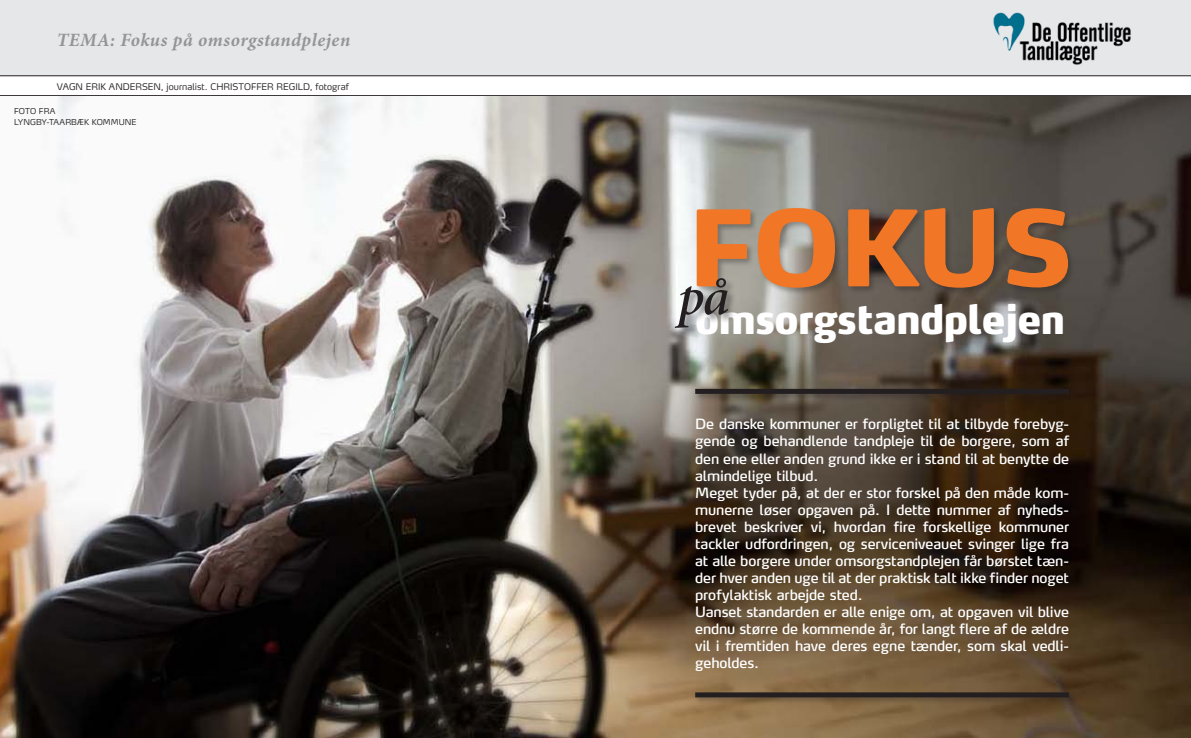
<style>
.page{position:relative;width:1191px;height:738px;background:#fff}
.page>*{position:absolute;margin:0;border:0;box-sizing:border-box;transform-origin:0 0}
.t1{font:900 104px "Max LF";color:#f17726}
.t2{font:54.2px "Minion MM It 485 585 54";color:#231f20}
.t3{font:900 40px "Max LF";letter-spacing:-.025em;color:#fff}
.t4{font:italic 700 18.7px "Minion Pro";letter-spacing:.025em;color:#939598}
.t5{font:14px/17px "Max";letter-spacing:-.01em;color:#fff}
.t6{font:300 9px "Max";color:#231f20}
.t7{font:300 8px/11px "Max";letter-spacing:.01em;color:#231f20}
</style>
<div class="page">
<div style="left:0;top:0;width:1191px;height:76px;background:#e6e7e9"></div>
<img style="left:990px;top:12px;width:144px;height:52px">
<hr style="left:0;top:95px;width:1191px;height:1px;background:#231f20">
<img style="left:0;top:96px;width:1191px;height:641px">
<div style="left:695px;top:206px;width:380px;height:89px;background:#231f20;opacity:.35"></div>
<div style="left:674px;top:277px;width:64px;height:60px;background:#231f20;opacity:.5"></div>
<div style="left:693px;top:387px;width:383px;height:14px;background:#231f20;opacity:.35"></div>
<div style="left:695px;top:388px;width:374px;height:5px;background:#231f20"></div>
<div style="left:693px;top:690px;width:383px;height:14px;background:#231f20;opacity:.35"></div>
<svg style="left:695px;top:691px;width:374px;height:5px;background:#3c3229"></svg>
<h3 class="t4" style="left:57px;top:26px;width:295px">TEMA: Fokus på omsorgstandplejen</h3>
<p class="t6" style="left:57px;top:81px;width:294px">VAGN ERIK ANDERSEN, JOURNALIST. CHRISTOFFER REGILD, FOTOGRAF</p>
<p class="t7" style="left:14px;top:106px;width:124px">FOTO FRA<br>LYNGBY-TAARBÆK KOMMUNE</p>
<h1 class="t1" style="left:687px;top:182px;width:389px">FOKUS</h1>
<h2 class="t2" style="left:678px;top:268px;width:53px">på</h2>
<h3 class="t3" style="left:695px;top:293px;width:372px">OMSORGSTANDPLEJEN</h3>
<p class="t5" style="left:695px;top:415px;width:375px">De danske kommuner er forpligtet til at tilbyde forebyg&shy;gende og behandlende tandpleje til de borgere, som af den ene eller anden grund ikke er i stand til at benytte de almindelige tilbud.<br>Meget tyder på, at der er stor forskel på den måde kom&shy;munerne løser opgaven på. I dette nummer af nyheds&shy;brevet beskriver vi, hvordan fire forskellige kommuner tackler udfordringen, og serviceniveauet svinger lige fra at alle borgere under omsorgstandplejen får børstet tæn&shy;der hver anden uge til at der praktisk talt ikke finder noget profylaktisk arbejde sted.<br>Uanset standarden er alle enige om, at opgaven vil blive endnu større de kommende år, for langt flere af de ældre vil i fremtiden have deres egne tænder, som skal vedli&shy;geholdes.</p>
</div>
